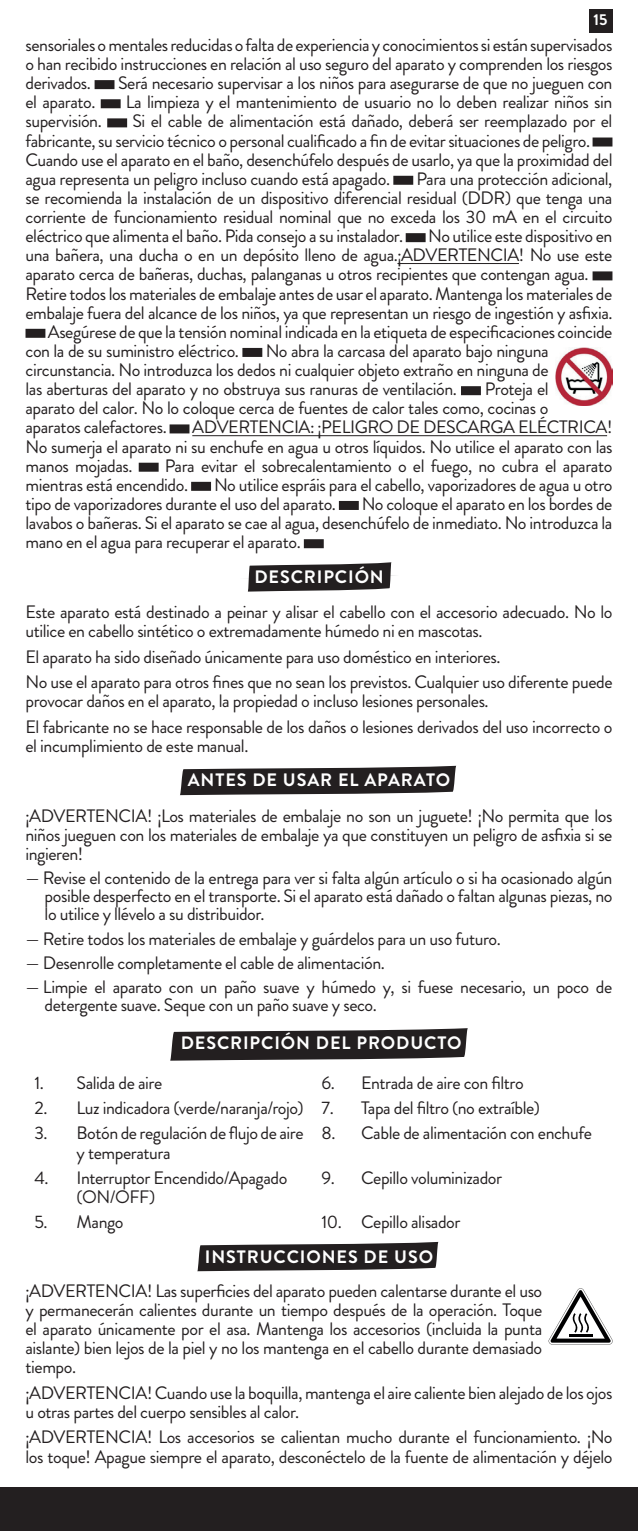
<style>
.page{position:relative;width:638px;height:1531px;background:#fff}
.page>*{position:absolute;margin:0;border:0;box-sizing:border-box;transform-origin:0 0}
.t1{font:18px/19.1px "Brandon Grotesque";letter-spacing:-.025em;color:#231f20}
.t2{font:700 18px "Brandon Grotesque";letter-spacing:.05em;color:#fff}
.t3{font:700 15.75px "Brandon Grotesque";color:#fff}
</style>
<div class="page">
<div style="left:0;top:1488px;width:638px;height:43px;background:#231f20"></div>
<div style="left:588px;top:9px;width:24px;height:24px;background:#231f20"></div>
<hr style="left:397px;top:263px;width:122px;height:1px;background:#231f20">
<hr style="left:192px;top:435px;width:415px;height:1px;background:#231f20">
<div style="left:95px;top:80px;width:19px;height:9px;background:#231f20"></div>
<div style="left:101px;top:99px;width:20px;height:9px;background:#231f20"></div>
<div style="left:107px;top:118px;width:20px;height:9px;background:#231f20"></div>
<div style="left:592px;top:137px;width:20px;height:9px;background:#231f20"></div>
<div style="left:393px;top:176px;width:20px;height:9px;background:#231f20"></div>
<div style="left:406px;top:233px;width:19px;height:9px;background:#231f20"></div>
<div style="left:592px;top:271px;width:20px;height:9px;background:#231f20"></div>
<div style="left:26px;top:329px;width:19px;height:9px;background:#231f20"></div>
<div style="left:242px;top:348px;width:20px;height:9px;background:#231f20"></div>
<div style="left:461px;top:386px;width:20px;height:9px;background:#231f20"></div>
<div style="left:170px;top:424px;width:19px;height:9px;background:#231f20"></div>
<div style="left:139px;top:463px;width:20px;height:9px;background:#231f20"></div>
<div style="left:191px;top:482px;width:20px;height:9px;background:#231f20"></div>
<div style="left:339px;top:501px;width:20px;height:9px;background:#231f20"></div>
<div style="left:304px;top:539px;width:20px;height:9px;background:#231f20"></div>
<svg style="left:247px;top:562px;width:148px;height:30px;background:#484546"></svg>
<svg style="left:180px;top:766px;width:276px;height:29px;background:#3c3839"></svg>
<svg style="left:170px;top:1028px;width:298px;height:32px;background:#3c3839"></svg>
<svg style="left:197px;top:1242px;width:241px;height:29px;background:#3c393a"></svg>
<img style="left:555px;top:348px;width:57px;height:57px">
<svg style="left:549px;top:1288px;width:63px;height:56px"></svg>
<hr style="left:569px;top:1334px;width:23px;height:2px;background:#000001">
<p class="t3" style="left:593px;top:9px;width:15px">15</p>
<p class="t1" style="left:26px;top:35px;width:588px;text-align:justify">sensoriales o mentales reducidas o falta de experiencia y conocimientos si están supervisados o han recibido instrucciones en relación al uso seguro del aparato y comprenden los riesgos derivados.</p>
<p class="t1" style="left:118px;top:74px;width:496px">Será necesario supervisar a los niños para asegurarse de que no jueguen con</p>
<p class="t1" style="left:26px;top:93px;width:71px">el aparato.</p>
<p class="t1" style="left:126px;top:93px;width:488px">La limpieza y el mantenimiento de usuario no lo deben realizar niños sin</p>
<p class="t1" style="left:26px;top:112px;width:78px">supervisión.</p>
<p class="t1" style="left:26px;top:112px;width:588px;text-indent:107px">Si el cable de alimentación está dañado, deberá ser reemplazado por el fabricante, su servicio técnico o personal cualificado a fin de evitar situaciones de peligro.<br>Cuando use el aparato en el baño, desenchúfelo después de usarlo, ya que la proximidad del agua representa un peligro incluso cuando está apagado.</p>
<p class="t1" style="left:26px;top:169px;width:588px;text-align:justify;text-indent:391px">Para una protección adicional, se recomienda la instalación de un dispositivo diferencial residual (DDR) que tenga una corriente de funcionamiento residual nominal que no exceda los 30 mA en el circuito eléctrico que alimenta el baño. Pida consejo a su instalador.</p>
<p class="t1" style="left:428px;top:227px;width:186px">No utilice este dispositivo en</p>
<p class="t1" style="left:26px;top:246px;width:588px">una bañera, una ducha o en un depósito lleno de agua.¡ADVERTENCIA! No use este</p>
<p class="t1" style="left:26px;top:265px;width:565px">aparato cerca de bañeras, duchas, palanganas u otros recipientes que contengan agua.</p>
<p class="t1" style="left:26px;top:284px;width:588px">Retire todos los materiales de embalaje antes de usar el aparato. Mantenga los materiales de</p>
<p class="t1" style="left:26px;top:303px;width:588px">embalaje fuera del alcance de los niños, ya que representan un riesgo de ingestión y asfixia.</p>
<p class="t1" style="left:48px;top:322px;width:566px">Asegúrese de que la tensión nominal indicada en la etiqueta de especificaciones coincide</p>
<p class="t1" style="left:26px;top:341px;width:215px">con la de su suministro eléctrico.</p>
<p class="t1" style="left:26px;top:341px;width:525px;text-align:justify;text-indent:240px">No abra la carcasa del aparato bajo ninguna circunstancia. No introduzca los dedos ni cualquier objeto extraño en ninguna de las aberturas del aparato y no obstruya sus ranuras de ventilación.</p>
<p class="t1" style="left:26px;top:380px;width:525px;text-align:justify;text-indent:459px">Proteja el aparato del calor. No lo coloque cerca de fuentes de calor tales como, cocinas o aparatos calefactores.</p>
<p class="t1" style="left:26px;top:418px;width:588px;text-align:justify;text-indent:167px">ADVERTENCIA: ¡PELIGRO DE DESCARGA ELÉCTRICA!<br>No sumerja el aparato ni su enchufe en agua u otros líquidos. No utilice el aparato con las manos mojadas.</p>
<p class="t1" style="left:26px;top:456px;width:588px;text-indent:139px">Para evitar el sobrecalentamiento o el fuego, no cubra el aparato mientras está encendido.</p>
<p class="t1" style="left:26px;top:475px;width:588px;text-indent:188px">No utilice espráis para el cabello, vaporizadores de agua u otro tipo de vaporizadores durante el uso del aparato.</p>
<p class="t1" style="left:26px;top:494px;width:588px;text-align:justify;text-indent:336px">No coloque el aparato en los bordes de lavabos o bañeras. Si el aparato se cae al agua, desenchúfelo de inmediato. No introduzca la mano en el agua para recuperar el aparato.</p>
<p class="t2" style="left:254px;top:564px;width:131px">DESCRIPCIÓN</p>
<p class="t1" style="left:26px;top:602px;width:588px">Este aparato está destinado a peinar y alisar el cabello con el accesorio adecuado. No lo utilice en cabello sintético o extremadamente húmedo ni en mascotas.</p>
<p class="t1" style="left:26px;top:644px;width:588px;line-height:25.4px">El aparato ha sido diseñado únicamente para uso doméstico en interiores.<br>No use el aparato para otros fines que no sean los previstos. Cualquier uso diferente puede</p>
<p class="t1" style="left:26px;top:688px;width:588px;line-height:25.4px">provocar daños en el aparato, la propiedad o incluso lesiones personales.<br>El fabricante no se hace responsable de los daños o lesiones derivados del uso incorrecto o</p>
<p class="t1" style="left:26px;top:736px;width:224px">el incumplimiento de este manual.</p>
<p class="t2" style="left:188px;top:768px;width:264px">ANTES DE USAR EL APARATO</p>
<p class="t1" style="left:26px;top:806px;width:588px;text-align:justify">¡ADVERTENCIA! ¡Los materiales de embalaje no son un juguete! ¡No permita que los niños jueguen con los materiales de embalaje ya que constituyen un peligro de asfixia si se ingieren!</p>
<p class="t1" style="left:45px;top:869px;width:569px;line-height:18px;text-align:justify;text-indent:-19px">— Revise el contenido de la entrega para ver si falta algún artículo o si ha ocasionado algún posible desperfecto en el transporte. Si el aparato está dañado o faltan algunas piezas, no lo utilice y llévelo a su distribuidor.</p>
<p class="t1" style="left:26px;top:929px;width:477px">— Retire todos los materiales de embalaje y guárdelos para un uso futuro.</p>
<p class="t1" style="left:26px;top:953px;width:361px">— Desenrolle completamente el cable de alimentación.</p>
<p class="t1" style="left:45px;top:978px;width:569px;line-height:18px;text-indent:-19px">— Limpie el aparato con un paño suave y húmedo y, si fuese necesario, un poco de detergente suave. Seque con un paño suave y seco.</p>
<p class="t2" style="left:181px;top:1030px;width:282px">DESCRIPCIÓN DEL PRODUCTO</p>
<p class="t1" style="left:35px;top:1073px;width:129px">1. Salida de aire</p>
<p class="t1" style="left:322px;top:1073px;width:204px">6. Entrada de aire con filtro</p>
<p class="t1" style="left:35px;top:1098px;width:301px">2. Luz indicadora (verde/naranja/rojo) 7.</p>
<p class="t1" style="left:361px;top:1098px;width:180px">Tapa del filtro (no extraíble)</p>
<p class="t1" style="left:77px;top:1124px;width:228px;text-indent:-42px">3. Botón de regulación de flujo de aire y temperatura</p>
<p class="t1" style="left:322px;top:1124px;width:272px">8. Cable de alimentación con enchufe</p>
<p class="t1" style="left:77px;top:1168px;width:212px;text-indent:-42px">4. Interruptor Encendido/Apagado (ON/OFF)</p>
<p class="t1" style="left:322px;top:1168px;width:182px">9. Cepillo voluminizador</p>
<p class="t1" style="left:35px;top:1213px;width:91px">5. Mango</p>
<p class="t1" style="left:322px;top:1213px;width:140px">10. Cepillo alisador</p>
<p class="t2" style="left:205px;top:1244px;width:230px">INSTRUCCIONES DE USO</p>
<p class="t1" style="left:26px;top:1281px;width:518px;text-align:justify">¡ADVERTENCIA! Las superficies del aparato pueden calentarse durante el uso y permanecerán calientes durante un tiempo después de la operación. Toque el aparato únicamente por el asa. Mantenga los accesorios (incluida la punta aislante) bien lejos de la piel y no los mantenga en el cabello durante demasiado tiempo.</p>
<p class="t1" style="left:26px;top:1383px;width:588px">¡ADVERTENCIA! Cuando use la boquilla, mantenga el aire caliente bien alejado de los ojos u otras partes del cuerpo sensibles al calor.</p>
<p class="t1" style="left:26px;top:1428px;width:588px">¡ADVERTENCIA! Los accesorios se calientan mucho durante el funcionamiento. ¡No los toque! Apague siempre el aparato, desconéctelo de la fuente de alimentación y déjelo</p>
</div>
